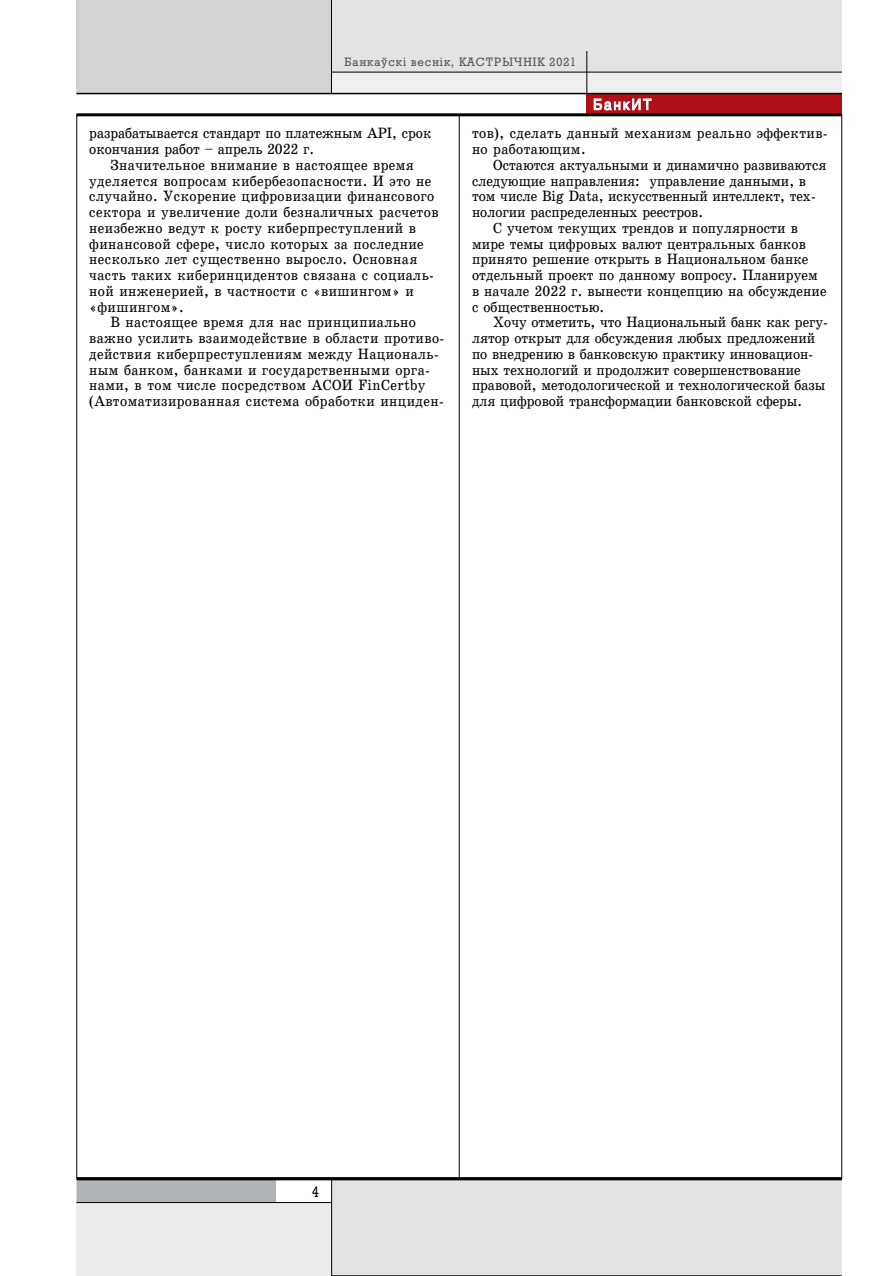
<style>
.page{position:relative;width:893px;height:1276px;background:#fff}
.page>*{position:absolute;margin:0;border:0;box-sizing:border-box;transform-origin:0 0}
.t1{font:15px/15.8px "School Book C";letter-spacing:.01em;color:#000;scale:.9 1}
.t2{font:15px/15.8px "School Book C";letter-spacing:.03em;color:#000;scale:.9 1}
.t3{font:15px "AG Helvetica";letter-spacing:.14em;color:#fff;scale:.9 1}
.t4{font:15px "Rodeo";color:#000;scale:.9 1}
.t5{font:12px "Rodeo";letter-spacing:.08em;color:#58595b}
</style>
<div class="page">
<div style="left:587px;top:94px;width:255px;height:21px;background:#b11116"></div>
<svg style="left:594px;top:98px;width:58px;height:13px"></svg>
<div style="left:77px;top:0;width:255px;height:94px;background:#d1d3d4"></div>
<div style="left:332px;top:0;width:510px;height:72px;background:#e2e3e4"></div>
<div style="left:332px;top:72px;width:510px;height:22px;background:#efeff0"></div>
<hr style="left:331px;top:0;width:1px;height:94px;background:#000">
<hr style="left:331px;top:72px;width:511px;height:1px;background:#000">
<hr style="left:77px;top:113px;width:765px;height:3px;background:#000">
<hr style="left:459px;top:115px;width:1px;height:1063px;background:#000">
<hr style="left:587px;top:51px;width:1px;height:43px;background:#000">
<div style="left:77px;top:1202px;width:255px;height:73px;background:#ebebec"></div>
<div style="left:77px;top:1180px;width:199px;height:22px;background:#b1b4b6"></div>
<div style="left:331px;top:1180px;width:511px;height:96px;background:#e2e3e4"></div>
<hr style="left:77px;top:1202px;width:255px;height:1px;background:#000">
<hr style="left:77px;top:1177px;width:765px;height:3px;background:#000">
<hr style="left:77px;top:93px;width:765px;height:1px;background:#000">
<p class="t5" style="left:344px;top:55px;width:233px">Банкаўскі веснік, КАСТРЫЧНIК 2021</p>
<p class="t3" style="left:593px;top:96px;width:66px">БанкИТ</p>
<p class="t1" style="left:89px;top:125px;width:382px">разрабатывается стандарт по платежным API, срок окончания работ – апрель 2022 г.</p>
<p class="t2" style="left:111px;top:157px;width:338px">Значительное внимание в настоящее время</p>
<p class="t2" style="left:89px;top:173px;width:382px">уделяется вопросам кибербезопасности. И это не</p>
<p class="t2" style="left:89px;top:188px;width:385px">случайно. Ускорение цифровизации финансового</p>
<p class="t2" style="left:89px;top:204px;width:390px">сектора и увеличение доли безналичных расчетов</p>
<p class="t2" style="left:89px;top:220px;width:364px">неизбежно ведут к росту киберпреступлений в</p>
<p class="t2" style="left:89px;top:236px;width:373px">финансовой сфере, число которых за последние</p>
<p class="t2" style="left:89px;top:251px;width:366px">несколько лет существенно выросло. Основная</p>
<p class="t2" style="left:89px;top:267px;width:384px">часть таких киберинцидентов связана с социаль-</p>
<p class="t2" style="left:89px;top:283px;width:362px">ной инженерией, в частности с «вишингом» и</p>
<p class="t2" style="left:89px;top:299px;width:106px">«фишингом».</p>
<p class="t2" style="left:111px;top:314px;width:341px">В настоящее время для нас принципиально</p>
<p class="t2" style="left:89px;top:330px;width:396px">важно усилить взаимодействие в области противо-</p>
<p class="t2" style="left:89px;top:346px;width:390px">действия киберпреступлениям между Националь-</p>
<p class="t2" style="left:89px;top:362px;width:380px">ным банком, банками и государственными орга-</p>
<p class="t2" style="left:89px;top:377px;width:375px">нами, в том числе посредством АСОИ FinCertby</p>
<p class="t2" style="left:89px;top:393px;width:395px">(Автоматизированная система обработки инциден-</p>
<p class="t2" style="left:472px;top:125px;width:397px">тов), сделать данный механизм реально эффектив&shy;но работающим.</p>
<p class="t1" style="left:493px;top:157px;width:372px">Остаются актуальными и динамично развиваются</p>
<p class="t1" style="left:472px;top:173px;width:373px">следующие направления: управление данными, в</p>
<p class="t1" style="left:472px;top:188px;width:383px">том числе Big Data, искусственный интеллект, тех-</p>
<p class="t1" style="left:472px;top:204px;width:258px">нологии распределенных реестров.</p>
<p class="t1" style="left:493px;top:220px;width:340px">С учетом текущих трендов и популярности в</p>
<p class="t1" style="left:472px;top:236px;width:372px">мире темы цифровых валют центральных банков</p>
<p class="t1" style="left:472px;top:251px;width:375px">принято решение открыть в Национальном банке</p>
<p class="t1" style="left:472px;top:267px;width:386px">отдельный проект по данному вопросу. Планируем</p>
<p class="t1" style="left:472px;top:283px;width:395px">в начале 2022 г. вынести концепцию на обсуждение</p>
<p class="t1" style="left:472px;top:299px;width:149px">с общественностью.</p>
<p class="t1" style="left:493px;top:314px;width:373px">Хочу отметить, что Национальный банк как регу-</p>
<p class="t1" style="left:472px;top:330px;width:383px">лятор открыт для обсуждения любых предложений</p>
<p class="t1" style="left:472px;top:346px;width:380px">по внедрению в банковскую практику инновацион-</p>
<p class="t1" style="left:472px;top:362px;width:367px">ных технологий и продолжит совершенствование</p>
<p class="t1" style="left:472px;top:377px;width:394px">правовой, методологической и технологической базы</p>
<p class="t1" style="left:472px;top:393px;width:368px">для цифровой трансформации банковской сферы.</p>
<p class="t4" style="left:312px;top:1183px;width:9px">4</p>
</div>
